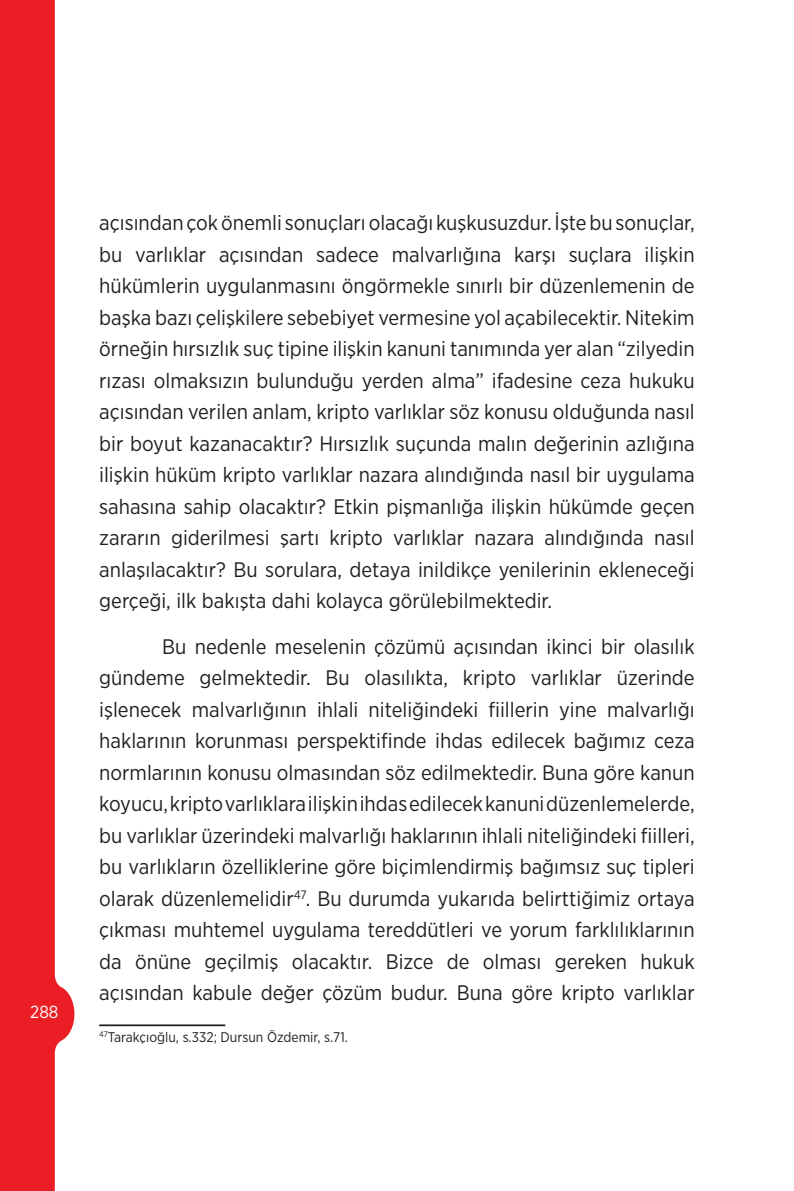
<style>
.page{position:relative;width:794px;height:1191px;background:#fff}
.page>*{position:absolute;margin:0;border:0;box-sizing:border-box;transform-origin:0 0}
.t1{font:21px/31.5px "Gotham Narrow";color:#231f20;text-align:justify}
.t2{font:17.5px "Gotham Narrow";color:#fff}
.t3{font:14px "Gotham Narrow";color:#231f20}
</style>
<div class="page">
<svg style="left:0;top:0;width:74px;height:1191px;fill:#ec1e25"></svg>
<hr style="left:99px;top:1024px;width:126px;height:2px;background:#231f20">
<p class="t2" style="left:30px;top:1000px;width:30px">288</p>
<p class="t1" style="left:99px;top:207px;width:597px">açısından çok önemli sonuçları olacağı kuşkusuzdur. İşte bu sonuçlar, bu varlıklar açısından sadece malvarlığına karşı suçlara ilişkin hükümlerin uygulanmasını öngörmekle sınırlı bir düzenlemenin de başka bazı çelişkilere sebebiyet vermesine yol açabilecektir. Nitekim örneğin hırsızlık suç tipine ilişkin kanuni tanımında yer alan “zilyedin rızası olmaksızın bulunduğu yerden alma” ifadesine ceza hukuku açısından verilen anlam, kripto varlıklar söz konusu olduğunda nasıl bir boyut kazanacaktır? Hırsızlık suçunda malın değerinin azlığına ilişkin hüküm kripto varlıklar nazara alındığında nasıl bir uygulama sahasına sahip olacaktır? Etkin pişmanlığa ilişkin hükümde geçen zararın giderilmesi şartı kripto varlıklar nazara alındığında nasıl anlaşılacaktır? Bu sorulara, detaya inildikçe yenilerinin ekleneceği gerçeği, ilk bakışta dahi kolayca görülebilmektedir.</p>
<p class="t1" style="left:99px;top:630px;width:597px;text-indent:63px">Bu nedenle meselenin çözümü açısından ikinci bir olasılık gündeme gelmektedir. Bu olasılıkta, kripto varlıklar üzerinde işlenecek malvarlığının ihlali niteliğindeki fiillerin yine malvarlığı haklarının korunması perspektifinde ihdas edilecek bağımız ceza normlarının konusu olmasından söz edilmektedir. Buna göre kanun koyucu, kripto varlıklara ilişkin ihdas edilecek kanuni düzenlemelerde, bu varlıklar üzerindeki malvarlığı haklarının ihlali niteliğindeki fiilleri, bu varlıkların özelliklerine göre biçimlendirmiş bağımsız suç tipleri olarak düzenlemelidir<sup>47</sup>. Bu durumda yukarıda belirttiğimiz ortaya çıkması muhtemel uygulama tereddütleri ve yorum farklılıklarının da önüne geçilmiş olacaktır. Bizce de olması gereken hukuk açısından kabule değer çözüm budur. Buna göre kripto varlıklar</p>
<p class="t3" style="left:99px;top:1028px;width:250px"><sup>47</sup>Tarakçıoğlu, s.332; Dursun Özdemir, s.71.</p>
</div>
